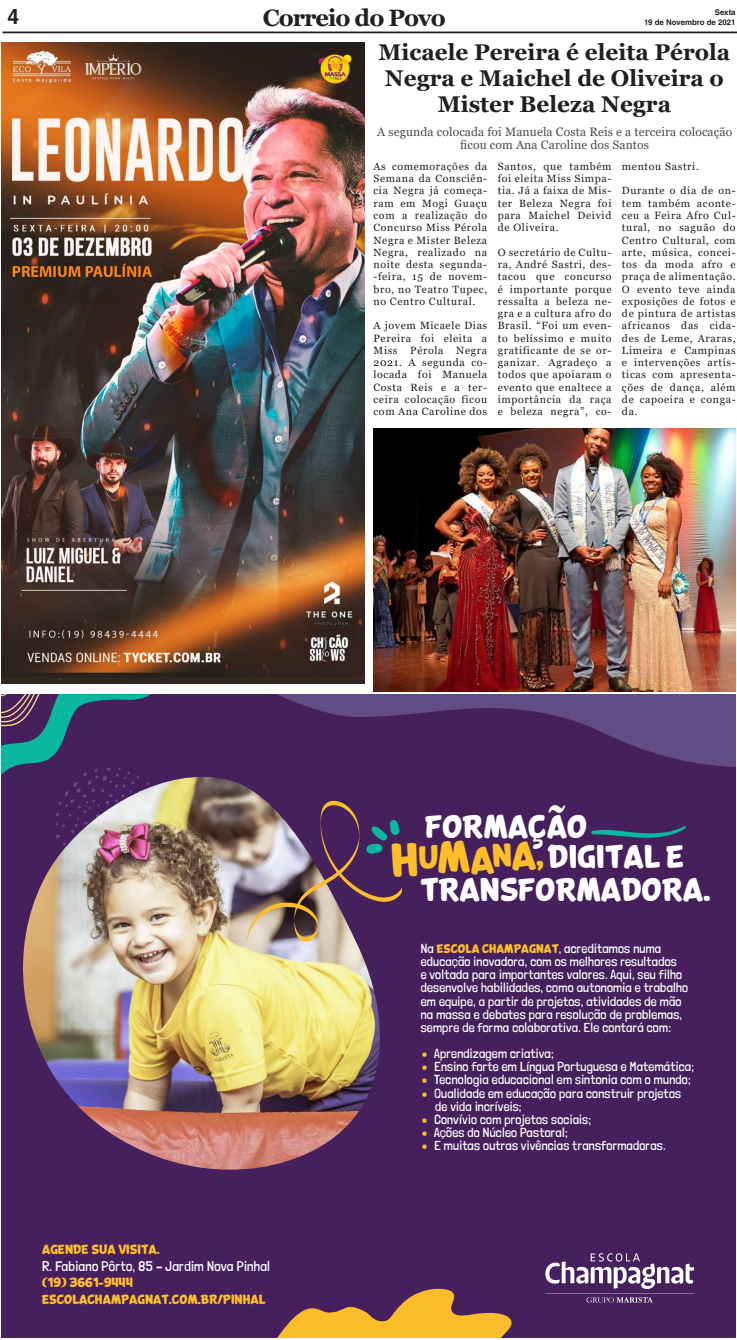
<style>
.page{position:relative;width:737px;height:1340px;background:#fff}
.page>*{position:absolute;margin:0;border:0;box-sizing:border-box;transform-origin:0 0}
.t1{font:32.38px/32.8px "Banzai Bros";color:#fff}
.t2{font:32.38px "Banzai Bros";color:#febe2a}
.t3{font:700 23.62px "Georgia";letter-spacing:-.04em;color:#231f20}
.t4{font:700 22.75px/26.2px "Georgia";color:#231f20;text-align:center}
.t5{font:700 21px "Helvetica LT Std";color:#231f20}
.t6{font:14px "Londrina";letter-spacing:.02em;color:#fff}
.t7{font:13.21px/16.5px "Banzai Bros";color:#febe2a}
.t8{font:13.12px/13.1px "Londrina";letter-spacing:.02em;color:#fff}
.t9{font:12.25px/13.1px "Georgia";letter-spacing:.01em;color:#231f20;text-align:center}
.t10{font:10.5px/12.2px "Georgia";letter-spacing:.06em;color:#231f20;text-align:justify}
.t11{font:700 7.88px "Helvetica LT Std";color:#231f20}
.s1{font-size:46.81px}
.s2{font-size:43.75px}
.s3{font-size:37.8px}
.s4{font-size:39.38px}
.s5{color:#febe2a}
.s6{font-family:"Banzai Bros";font-size:12.42px;color:#febe2a}
</style>
<div class="page">
<hr style="left:2px;top:32px;width:735px;height:1px;background:#231f20">
<div style="left:1px;top:695px;width:734px;height:642px;background:#45205d"></div>
<svg style="left:586px;top:1297px;width:66px;height:5px"></svg>
<hr style="left:545px;top:1292px;width:149px;height:1px;background:#fff">
<svg style="left:545px;top:1253px;width:149px;height:35px"></svg>
<svg style="left:278px;top:1288px;width:234px;height:49px"></svg>
<svg style="left:279px;top:695px;width:456px;height:72px"></svg>
<img style="left:23px;top:777px;width:357px;height:393px">
<svg style="left:591px;top:826px;width:95px;height:12px"></svg>
<svg style="left:1px;top:695px;width:165px;height:184px"></svg>
<img style="left:246px;top:798px;width:156px;height:151px">
<img style="left:2px;top:43px;width:362px;height:640px">
<img style="left:373px;top:428px;width:362px;height:263px">
<h3 class="t5" style="left:8px;top:4px;width:13px">4</h3>
<h2 class="t3" style="left:263px;top:3px;width:184px">Correio do Povo</h2>
<p class="t11" style="left:644px;top:17px;width:93px">19 de Novembro de 2021</p>
<p class="t11" style="left:714px;top:8px;width:22px">Sexta</p>
<h3 class="t4" style="left:378px;top:39px;width:353px">Micaele Pereira é eleita Pérola<br>Negra e Maichel de Oliveira o<br>Mister Beleza Negra</h3>
<p class="t9" style="left:377px;top:125px;width:357px">A segunda colocada foi Manuela Costa Reis e a terceira colocação ficou com Ana Caroline dos Santos</p>
<p class="t10" style="left:373px;top:160px;width:115px">As comemorações da Semana da Consciên&shy;cia Negra já começa&shy;ram em Mogi Guaçu com a realização do Concurso Miss Pérola Negra e Mister Beleza Negra, realizado na noite desta segunda--feira, 15 de novem&shy;bro, no Teatro Tupec, no Centro Cultural.</p>
<p class="t10" style="left:373px;top:320px;width:115px">A jovem Micaele Dias Pereira foi eleita a Miss Pérola Negra 2021. A segunda co&shy;locada foi Manuela Costa Reis e a ter&shy;ceira colocação ficou com Ana Caroline dos</p>
<p class="t10" style="left:498px;top:160px;width:115px">Santos, que também foi eleita Miss Simpa&shy;tia. Já a faixa de Mis&shy;ter Beleza Negra foi para Maichel Deivid de Oliveira.</p>
<p class="t10" style="left:498px;top:246px;width:115px">O secretário de Cultu&shy;ra, André Sastri, des&shy;tacou que concurso é importante porque ressalta a beleza ne&shy;gra e a cultura afro do Brasil. “Foi um even&shy;to belíssimo e muito gratificante de se or&shy;ganizar. Agradeço a todos que apoiaram o evento que enaltece a importância da raça e beleza negra”, co-</p>
<p class="t10" style="left:622px;top:160px;width:78px">mentou Sastri.</p>
<p class="t10" style="left:622px;top:185px;width:115px">Durante o dia de on&shy;tem também aconte&shy;ceu a Feira Afro Cul&shy;tural, no saguão do Centro Cultural, com arte, música, concei&shy;tos da moda afro e praça de alimentação.<br>O evento teve ainda exposições de fotos e de pintura de artistas africanos das cida&shy;des de Leme, Araras, Limeira e Campinas e intervenções artís&shy;ticas com apresenta&shy;ções de dança, além de capoeira e conga&shy;da.</p>
<h1 class="t1" style="left:425px;top:810px;width:163px">FORMAÇÃO</h1>
<h1 class="t2" style="left:390px;top:840px;width:147px;rotate:-2deg"><span class="s1">H</span>U<span class="s2">M</span><span class="s3">A</span>N<span class="s4">A</span></h1>
<h1 class="t1" style="left:420px;top:840px;width:291px;text-indent:116px"><span class="s5">,</span>DIGITAL E<br>TRANSFORMADORA.</h1>
<p class="t7" style="left:42px;top:1241px;width:119px">AGENDE SUA VISITA.</p>
<h3 class="t6" style="left:42px;top:1257px;width:230px">R. Fabiano Pôrto, 85 – Jardim Nova Pinhal</h3>
<p class="t7" style="left:42px;top:1274px;width:225px">(19) 3661-9444<br>ESCOLACHAMPAGNAT.COM.BR/PINHAL</p>
<p class="t8" style="left:421px;top:941px;width:269px">Na <span class="s6">ESCOLA CHAMPAGNAT</span>, acreditamos numa educação inovadora, com os melhores resultados<br>e voltada para importantes valores. Aqui, seu filho desenvolve habilidades, como autonomia e trabalho em equipe, a partir de projetos, atividades de mão na massa e debates para resolução de problemas, sempre de forma colaborativa. Ele contará com:</p>
<p class="t8" style="left:421px;top:1046px;width:134px"><span class="s5">●</span> Aprendizagem criativa;</p>
<p class="t8" style="left:421px;top:1059px;width:275px"><span class="s5">●</span> Ensino forte em Língua Portuguesa e Matemática;</p>
<p class="t8" style="left:421px;top:1073px;width:271px"><span class="s5">●</span> Tecnologia educacional em sintonia com o mundo;</p>
<p class="t8" style="left:435px;top:1086px;width:247px;text-indent:-14px"><span class="s5">●</span> Qualidade em educação para construir projetos de vida incríveis;</p>
<p class="t8" style="left:421px;top:1112px;width:172px"><span class="s5">●</span> Convívio com projetos sociais;</p>
<p class="t8" style="left:421px;top:1125px;width:148px"><span class="s5">●</span> Ações do Núcleo Pastoral;</p>
<p class="t8" style="left:421px;top:1138px;width:246px"><span class="s5">●</span> E muitas outras vivências transformadoras.</p>
</div>
